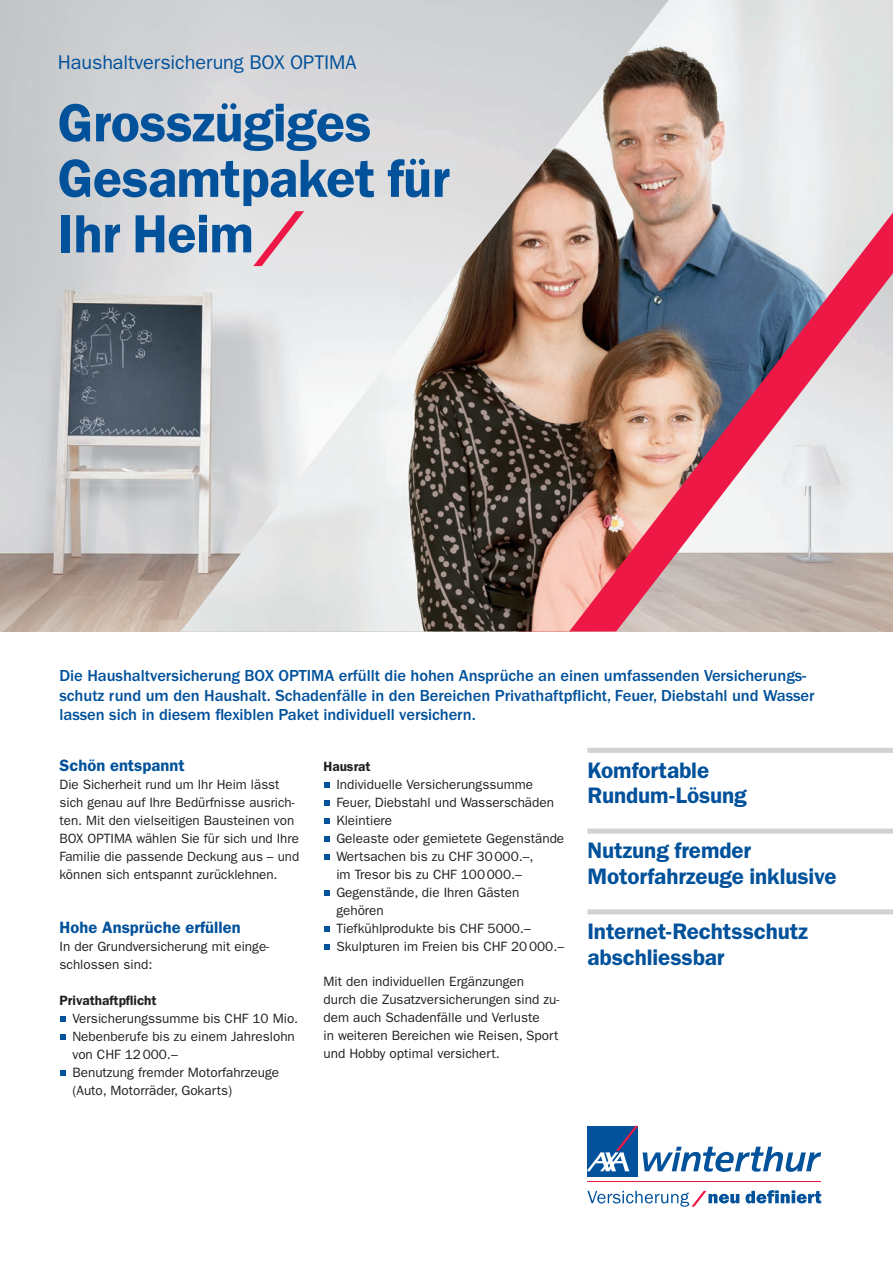
<style>
.page{position:relative;width:893px;height:1263px;background:#fff}
.page>*{position:absolute;margin:0;border:0;box-sizing:border-box;transform-origin:0 0}
.t1{font:600 54px/55.5px "ITC Franklin Gothic Std";letter-spacing:-.01em;color:#01519b}
.t2{font:600 22.5px/25.5px "ITC Franklin Gothic Std";letter-spacing:-.005em;color:#01519b}
.t3{font:19.8px "ITC Franklin Gothic Std";letter-spacing:-.005em;color:#01519b}
.t4{font:500 16.5px/19.5px "ITC Franklin Gothic Std";letter-spacing:-.005em;color:#01519b}
.t5{font:600 16.5px "ITC Franklin Gothic Std";letter-spacing:.005em;color:#01519b}
.t6{font:13.5px/18px "ITC Franklin Gothic Std";color:#231f20}
.t7{font:600 13.5px "ITC Franklin Gothic Std";color:#231f20}
.s1{font-family:"AXA Switch";font-weight:400;color:#ed1845}
</style>
<div class="page">
<div style="left:587px;top:1126px;width:51px;height:50px;background:#01519b"></div>
<hr style="left:587px;top:1180px;width:234px;height:1px;background:#ed1845">
<svg style="left:587px;top:1126px;width:234px;height:46px"></svg>
<svg style="left:745px;top:1190px;width:76px;height:13px"></svg>
<svg style="left:587px;top:1191px;width:152px;height:16px"></svg>
<svg style="left:60px;top:1017px;width:6px;height:5px"></svg>
<svg style="left:60px;top:1035px;width:6px;height:5px"></svg>
<svg style="left:60px;top:1071px;width:6px;height:5px"></svg>
<svg style="left:324px;top:783px;width:6px;height:5px"></svg>
<svg style="left:324px;top:801px;width:6px;height:5px"></svg>
<svg style="left:324px;top:819px;width:6px;height:5px"></svg>
<svg style="left:324px;top:837px;width:6px;height:5px"></svg>
<svg style="left:324px;top:855px;width:6px;height:5px"></svg>
<svg style="left:324px;top:891px;width:6px;height:5px"></svg>
<svg style="left:324px;top:927px;width:6px;height:5px"></svg>
<svg style="left:324px;top:945px;width:6px;height:5px"></svg>
<div style="left:587px;top:748px;width:306px;height:5px;background:#d1d2d4"></div>
<div style="left:587px;top:828px;width:306px;height:6px;background:#d1d2d4"></div>
<div style="left:587px;top:909px;width:306px;height:5px;background:#d1d2d4"></div>
<img style="left:0;top:0;width:181px;height:631px">
<img style="left:181px;top:0;width:712px;height:631px">
<h3 class="t3" style="left:58px;top:51px;width:300px">Haushaltversicherung BOX OPTIMA</h3>
<h1 class="t1" style="left:58px;top:95px;width:394px">Grosszügiges<br>Gesamtpaket für<br>Ihr Heim<span class="s1">/</span></h1>
<p class="t4" style="left:60px;top:666px;width:757px">Die Haushaltversicherung BOX OPTIMA erfüllt die hohen Ansprüche an einen umfassenden Versicherungs&shy;schutz rund um den Haushalt. Schadenfälle in den Bereichen Privathaftpflicht, Feuer, Diebstahl und Wasser lassen sich in diesem flexiblen Paket individuell versichern.</p>
<p class="t5" style="left:60px;top:756px;width:127px">Schön entspannt</p>
<p class="t6" style="left:60px;top:776px;width:241px">Die Sicherheit rund um Ihr Heim lässt sich genau auf Ihre Bedürfnisse ausrich&shy;ten. Mit den vielseitigen Bausteinen von BOX OPTIMA wählen Sie für sich und Ihre Familie die passende Deckung aus – und können sich entspannt zurücklehnen.</p>
<p class="t5" style="left:60px;top:918px;width:183px">Hohe Ansprüche erfüllen</p>
<p class="t6" style="left:60px;top:938px;width:211px">In der Grundversicherung mit einge&shy;schlossen sind:</p>
<p class="t7" style="left:60px;top:993px;width:99px">Privathaftpflicht</p>
<p class="t6" style="left:72px;top:1010px;width:227px">Versicherungssumme bis CHF 10 Mio.<br>Nebenberufe bis zu einem Jahreslohn von CHF 12000.–<br>Benutzung fremder Motorfahrzeuge (Auto, Motorräder, Gokarts)</p>
<p class="t7" style="left:323px;top:759px;width:49px">Hausrat</p>
<p class="t6" style="left:336px;top:776px;width:229px">Individuelle Versicherungssumme<br>Feuer, Diebstahl und Wasserschäden<br>Kleintiere<br>Geleaste oder gemietete Gegenstände<br>Wertsachen bis zu CHF 30000.–,<br>im Tresor bis zu CHF 100000.–<br>Gegenstände, die Ihren Gästen gehören<br>Tiefkühlprodukte bis CHF 5000.–<br>Skulpturen im Freien bis CHF 20000.–</p>
<p class="t6" style="left:323px;top:972px;width:237px">Mit den individuellen Ergänzungen durch die Zusatzversicherungen sind zu&shy;dem auch Schadenfälle und Verluste<br>in weiteren Bereichen wie Reisen, Sport und Hobby optimal versichert.</p>
<h2 class="t2" style="left:587px;top:757px;width:161px">Komfortable<br>Rundum-Lösung</h2>
<h2 class="t2" style="left:587px;top:838px;width:251px">Nutzung fremder<br>Motorfahrzeuge inklusive</h2>
<h2 class="t2" style="left:587px;top:919px;width:222px">Internet-Rechtsschutz abschliessbar</h2>
</div>
